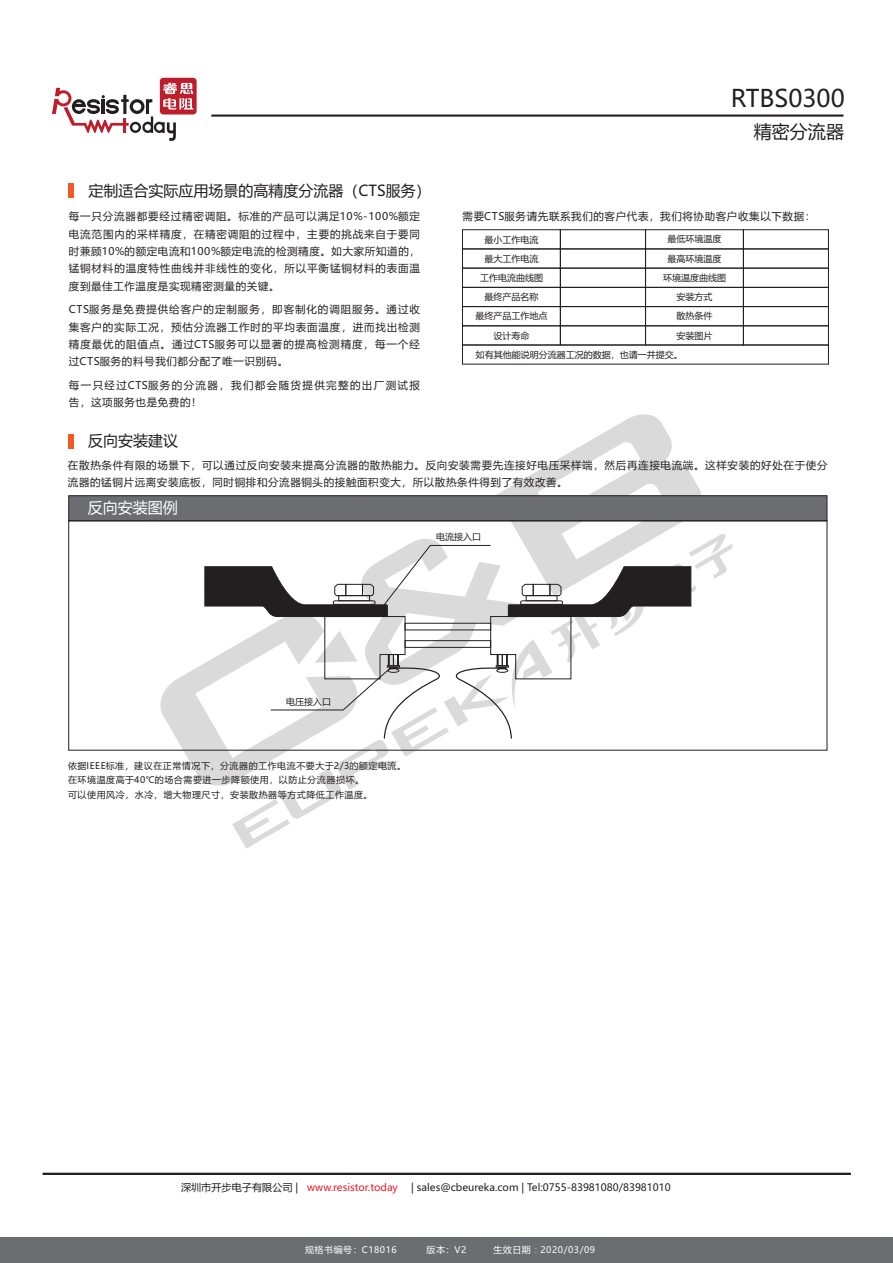
<style>
.page{position:relative;width:893px;height:1263px;background:#fff}
.page>*{position:absolute;margin:0;border:0;box-sizing:border-box;transform-origin:0 0}
.t1{font:24px "Microsoft Ya Hei";color:#231f20}
.t2{font:18px "Microsoft Ya Hei";color:#231f20}
.t3{font:15px "Microsoft Ya Hei";color:#231f20}
.t4{font:15px "Microsoft Ya Hei";color:#fff}
.t5{font:10.5px/17.2px "Microsoft Ya Hei";letter-spacing:.065em;color:#231f20;text-align:justify}
.t6{font:10.5px/17.2px "Microsoft Ya Hei";letter-spacing:.13em;color:#231f20}
.t7{font:10.2px "Microsoft Ya Hei";color:#231f20}
.t8{font:10.2px "Microsoft Ya Hei";color:#e61d29}
.t9{font:9px/14.9px "Microsoft Ya Hei";letter-spacing:.06em;color:#231f20}
.t10{font:9px/19.2px "Microsoft Ya Hei";color:#231f20;text-align:center}
.t11{font:9px "Microsoft Ya Hei";letter-spacing:.06em;color:#fff}
.s1{color:#231f20}
.s2{font-family:"Malgun Gothic";font-weight:300}
</style>
<div class="page">
<hr style="left:43px;top:1173px;width:808px;height:2px;background:#231f20">
<div style="left:160px;top:78px;width:37px;height:36px;background:#be1d2c;border-radius:4px"></div>
<svg style="left:52px;top:83px;width:141px;height:58px"></svg>
<hr style="left:211px;top:114px;width:632px;height:3px;background:#231f20">
<div style="left:0;top:1237px;width:893px;height:26px;background:#6c6d70"></div>
<svg style="left:160px;top:414px;width:573px;height:435px"></svg>
<div style="left:68px;top:434px;width:6px;height:14px;background:#f15927"></div>
<svg style="left:68px;top:495px;width:760px;height:27px;background:#696a6d"></svg>
<div style="left:68px;top:520px;width:759px;height:231px;border:1px solid #231f20"></div>
<svg style="left:204px;top:545px;width:488px;height:195px"></svg>
<div style="left:68px;top:184px;width:6px;height:14px;background:#f15927"></div>
<div style="left:462px;top:229px;width:99px;height:20px;border:1px solid #231f20"></div>
<div style="left:560px;top:229px;width:86px;height:20px;border:1px solid #231f20"></div>
<div style="left:462px;top:268px;width:99px;height:20px;border:1px solid #231f20"></div>
<div style="left:560px;top:268px;width:86px;height:20px;border:1px solid #231f20"></div>
<div style="left:462px;top:287px;width:99px;height:20px;border:1px solid #231f20"></div>
<div style="left:560px;top:287px;width:86px;height:20px;border:1px solid #231f20"></div>
<div style="left:462px;top:306px;width:99px;height:20px;border:1px solid #231f20"></div>
<div style="left:560px;top:306px;width:86px;height:20px;border:1px solid #231f20"></div>
<div style="left:462px;top:325px;width:99px;height:20px;border:1px solid #231f20"></div>
<div style="left:560px;top:325px;width:86px;height:20px;border:1px solid #231f20"></div>
<div style="left:645px;top:229px;width:99px;height:20px;border:1px solid #231f20"></div>
<div style="left:743px;top:229px;width:86px;height:20px;border:1px solid #231f20"></div>
<div style="left:645px;top:268px;width:99px;height:20px;border:1px solid #231f20"></div>
<div style="left:743px;top:268px;width:86px;height:20px;border:1px solid #231f20"></div>
<div style="left:645px;top:287px;width:99px;height:20px;border:1px solid #231f20"></div>
<div style="left:743px;top:287px;width:86px;height:20px;border:1px solid #231f20"></div>
<div style="left:645px;top:306px;width:99px;height:20px;border:1px solid #231f20"></div>
<div style="left:743px;top:306px;width:86px;height:20px;border:1px solid #231f20"></div>
<div style="left:645px;top:325px;width:99px;height:20px;border:1px solid #231f20"></div>
<div style="left:743px;top:325px;width:86px;height:20px;border:1px solid #231f20"></div>
<div style="left:462px;top:345px;width:367px;height:20px;border:1px solid #231f20"></div>
<h1 class="t1" style="left:731px;top:88px;width:116px">RTBS0300</h1>
<h3 class="t3" style="left:88px;top:184px;width:344px">定制适合实际应用场景的高精度分流器（CTS服务）</h3>
<p class="t5" style="left:69px;top:209px;width:353px">每一只分流器都要经过精密调阻。标准的产品可以满足10%-100%额定电流范围内的采样精度，在精密调阻的过程中，主要的挑战来自于要同时兼顾10%的额定电流和100%额定电流的检测精度。如大家所知道的，锰铜材料的温度特性曲线并非线性的变化，所以平衡锰铜材料的表面温度到最佳工作温度是实现精密测量的关键。</p>
<p class="t5" style="left:69px;top:302px;width:353px">CTS服务是免费提供给客户的定制服务，即客制化的调阻服务。通过收集客户的实际工况，预估分流器工作时的平均表面温度，进而找出检测精度最优的阻值点。通过CTS服务可以显著的提高检测精度，每一个经过CTS服务的料号我们都分配了唯一识别码。</p>
<p class="t6" style="left:69px;top:377px;width:353px">每一只经过CTS服务的分流器，我们都会随货提供完整的出厂测试报告，这项服务也是免费的！</p>
<h2 class="t2" style="left:754px;top:123px;width:91px">精密分流器</h2>
<p class="t5" style="left:463px;top:209px;width:354px">需要CTS服务请先联系我们的客户代表，我们将协助客户收集以下数据：</p>
<p class="t10" style="left:475px;top:230px;width:73px">最小工作电流<br>最大工作电流<br>工作电流曲线图最终产品名称<br>最终产品工作地点设计寿命</p>
<p class="t10" style="left:668px;top:230px;width:55px">最低环境温度</p>
<p class="t10" style="left:668px;top:250px;width:55px">最高环境温度</p>
<p class="t10" style="left:663px;top:269px;width:64px">环境温度曲线图</p>
<p class="t10" style="left:677px;top:288px;width:37px">安装方式</p>
<p class="t10" style="left:676px;top:307px;width:37px">散热条件</p>
<p class="t10" style="left:677px;top:326px;width:37px">安装图片</p>
<p class="t10" style="left:476px;top:346px;width:208px">如有其他能说明分流器工况的数据，也请一并提交。</p>
<h3 class="t3" style="left:88px;top:434px;width:91px">反向安装建议</h3>
<p class="t5" style="left:68px;top:458px;width:761px">在散热条件有限的场景下，可以通过反向安装来提高分流器的散热能力。反向安装需要先连接好电压采样端，然后再连接电流端。这样安装的好处在于使分流器的锰铜片远离安装底板，同时铜排和分流器铜头的接触面积变大，所以散热条件得到了有效改善。</p>
<h3 class="t4" style="left:88px;top:501px;width:91px">反向安装图例</h3>
<p class="t10" style="left:436px;top:528px;width:46px">电流接入口</p>
<p class="t10" style="left:286px;top:692px;width:46px">电压接入口</p>
<p class="t9" style="left:68px;top:758px;width:340px">依据IEEE标准，建议在正常情况下，分流器的工作电流不要大于2/3的额定电流。在环境温度高于40℃的场合需要进一步降额使用，以防止分流器损坏。<br>可以使用风冷，水冷，增大物理尺寸，安装散热器等方式降低工作温度。</p>
<p class="t8" style="left:181px;top:1183px;width:218px"><span class="s1">深圳市开步电子有限公司 |</span> www.resistor.today</p>
<p class="t7" style="left:411px;top:1183px;width:261px">| sales@cbeureka.com | Tel:0755-83981080/83981010</p>
<p class="t11" style="left:305px;top:1246px;width:93px">规格书编号：C18016</p>
<p class="t11" style="left:427px;top:1246px;width:41px">版本：V2</p>
<p class="t11" style="left:493px;top:1246px;width:103px">生效日期<span class="s2">：</span>2020/03/09</p>
</div>
